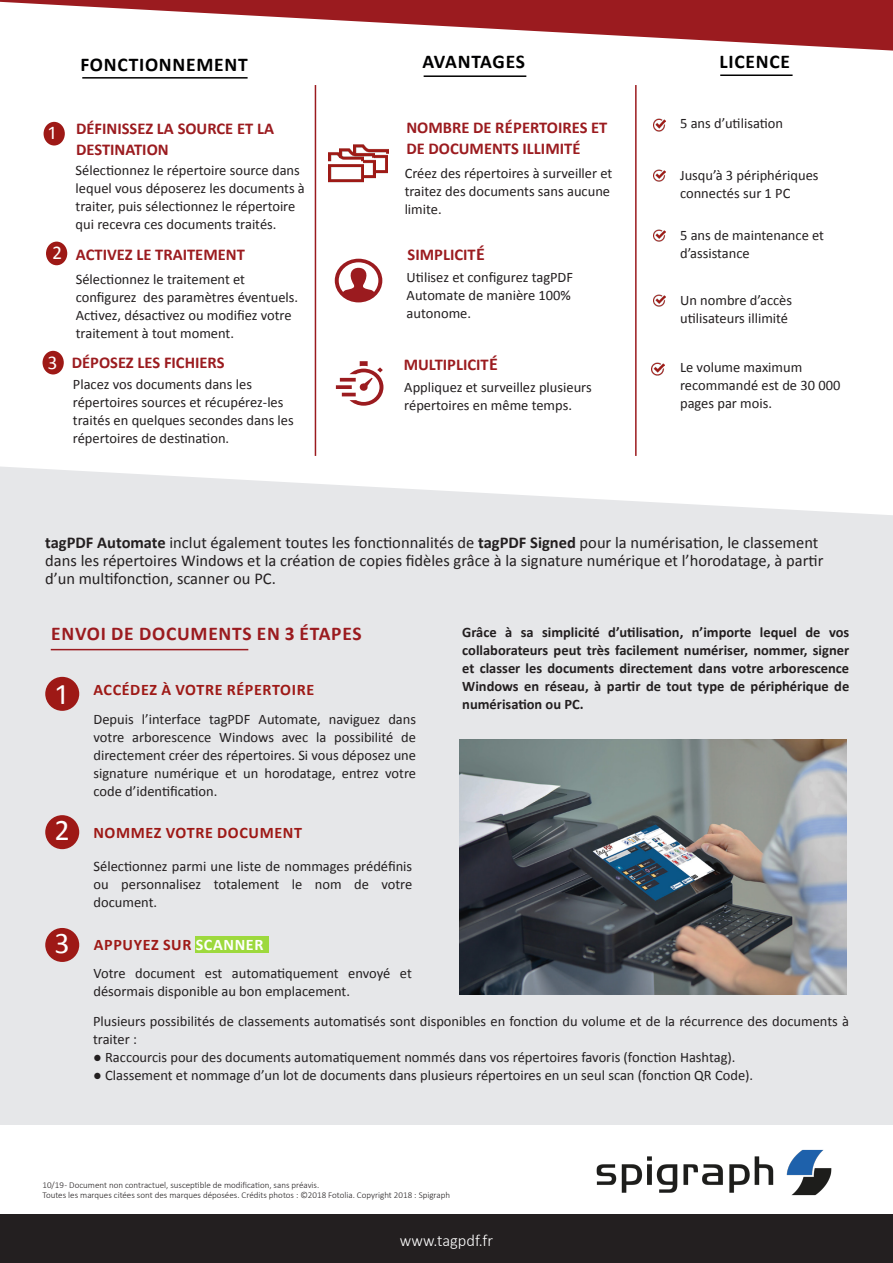
<style>
.page{position:relative;width:893px;height:1263px;background:#fff}
.page>*{position:absolute;margin:0;border:0;box-sizing:border-box;transform-origin:0 0}
.t1{font:30px "Calibri";color:#fff}
.t2{font:700 19.5px "Calibri";letter-spacing:.04em;color:#000001}
.t3{font:700 19.5px "Calibri";letter-spacing:.04em;color:#9b1b1f}
.t4{font:19.5px "Calibri";color:#fff}
.t5{font:16.5px/18px "Calibri";color:#231f20}
.t6{font:700 16.5px/21px "Calibri";color:#9b1b1f}
.t7{font:300 16.5px "Calibri";color:#fff}
.t8{font:700 16.05px "Calibri";letter-spacing:.04em;color:#9e1916}
.t9{font:14.4px/18px "Calibri";color:#231f20}
.t10{font:700 14.4px/18px "Calibri";color:#231f20;text-align:justify}
.t11{font:300 9px "Calibri";color:#231f20}
.s1{font-size:18px}
.s2{font-weight:700}
.s3{color:#fff}
</style>
<div class="page">
<div style="left:0;top:854px;width:893px;height:271px;background:#e6e7e9"></div>
<div style="left:0;top:1214px;width:893px;height:49px;background:#231f20"></div>
<svg style="left:0;top:466px;width:893px;height:388px;background:#e7e8ea"></svg>
<img style="left:596px;top:1149px;width:236px;height:47px">
<hr style="left:82px;top:77px;width:166px;height:2px;background:#000001">
<svg style="left:0;top:0;width:893px;height:51px;fill:#9b1b1f"></svg>
<hr style="left:424px;top:75px;width:102px;height:2px;background:#000001">
<hr style="left:720px;top:74px;width:73px;height:2px;background:#000">
<hr style="left:315px;top:85px;width:1px;height:371px;background:#9b1b1f">
<hr style="left:635px;top:85px;width:2px;height:371px;background:#9b1b1f">
<svg style="left:653px;top:119px;width:12px;height:12px"></svg>
<svg style="left:653px;top:169px;width:12px;height:13px"></svg>
<svg style="left:653px;top:230px;width:12px;height:12px"></svg>
<svg style="left:653px;top:294px;width:12px;height:12px"></svg>
<hr style="left:51px;top:649px;width:197px;height:1px;background:#9b1b1f">
<div style="left:45px;top:677px;width:34px;height:34px;background:#9e1916;border-radius:50%"></div>
<img style="left:460px;top:739px;width:386px;height:255px">
<svg style="left:652px;top:363px;width:12px;height:12px"></svg>
<div style="left:45px;top:815px;width:34px;height:34px;background:#9e1916;border-radius:50%"></div>
<div style="left:46px;top:242px;width:21px;height:23px;background:#9e1916;border-radius:50%"></div>
<div style="left:44px;top:122px;width:21px;height:24px;background:#9e1916;border-radius:50%"></div>
<div style="left:43px;top:351px;width:21px;height:23px;background:#9e1916;border-radius:50%"></div>
<div style="left:45px;top:928px;width:34px;height:34px;background:#9e1916;border-radius:50%"></div>
<div style="left:196px;top:937px;width:73px;height:16px;background:#9dd93d"></div>
<img style="left:328px;top:150px;width:36px;height:33px">
<img style="left:340px;top:146px;width:35px;height:12px">
<img style="left:354px;top:144px;width:35px;height:10px">
<img style="left:363px;top:158px;width:12px;height:23px">
<img style="left:375px;top:153px;width:13px;height:23px">
<svg style="left:335px;top:259px;width:47px;height:43px"></svg>
<svg style="left:336px;top:361px;width:47px;height:45px"></svg>
<p class="t2" style="left:80px;top:52px;width:169px">FONCTIONNEMENT</p>
<p class="t2" style="left:422px;top:50px;width:104px">AVANTAGES</p>
<p class="t2" style="left:720px;top:49px;width:72px">LICENCE</p>
<p class="t4" style="left:49px;top:120px;width:8px">1</p>
<p class="t6" style="left:76px;top:118px;width:199px">DÉFINISSEZ LA SOURCE ET LA<br>DESTINATION</p>
<p class="t6" style="left:406px;top:117px;width:203px">NOMBRE DE RÉPERTOIRES ET<br>DE DOCUMENTS ILLIMITÉ</p>
<p class="t9" style="left:680px;top:115px;width:104px">5 ans d’utilisation</p>
<p class="t9" style="left:76px;top:162px;width:231px">Sélectionnez le répertoire source dans lequel vous déposerez les documents à traiter, puis sélectionnez le répertoire qui recevra ces documents traités.</p>
<p class="t4" style="left:53px;top:240px;width:11px">2</p>
<p class="t6" style="left:76px;top:244px;width:170px">ACTIVEZ LE TRAITEMENT</p>
<p class="t9" style="left:76px;top:270px;width:224px">Sélectionnez le traitement et configurez des paramètres éventuels.<br>Activez, désactivez ou modifiez votre traitement à tout moment.</p>
<p class="t9" style="left:405px;top:164px;width:209px">Créez des répertoires à surveiller et traitez des documents sans aucune limite.</p>
<p class="t6" style="left:408px;top:244px;width:79px">SIMPLICIT<span class="s1">É</span></p>
<p class="t9" style="left:407px;top:269px;width:168px">Utilisez et configurez tagPDF<br>Automate de manière 100% autonome.</p>
<p class="t9" style="left:680px;top:166px;width:140px">Jusqu’à 3 périphériques connectés sur 1 PC</p>
<p class="t9" style="left:680px;top:227px;width:146px">5 ans de maintenance et d’assistance</p>
<p class="t9" style="left:680px;top:291px;width:114px">Un nombre d’accès utilisateurs illimité</p>
<p class="t4" style="left:48px;top:350px;width:11px">3</p>
<p class="t6" style="left:72px;top:352px;width:154px">DÉPOSEZ LES FICHIERS</p>
<p class="t9" style="left:73px;top:375px;width:222px">Placez vos documents dans les répertoires sources et récupérez-les traités en quelques secondes dans les répertoires de destination.</p>
<p class="t6" style="left:404px;top:354px;width:96px">MULTIPLICIT<span class="s1">É</span></p>
<p class="t9" style="left:404px;top:378px;width:189px">Appliquez et surveillez plusieurs répertoires en même temps.</p>
<p class="t9" style="left:680px;top:358px;width:162px">Le volume maximum recommandé est de 30 000 pages par mois.</p>
<p class="t5" style="left:45px;top:534px;width:780px"><span class="s2">tagPDF Automate</span> inclut également toutes les fonctionnalités de <span class="s2">tagPDF Signed</span> pour la numérisation, le classement dans les répertoires Windows et la création de copies fidèles grâce à la signature numérique et l’horodatage, à partir d’un multifonction, scanner ou PC.</p>
<p class="t3" style="left:51px;top:621px;width:312px">ENVOI DE DOCUMENTS EN 3 ÉTAPES</p>
<p class="t1" style="left:57px;top:675px;width:12px">1</p>
<p class="t1" style="left:55px;top:811px;width:16px">2</p>
<p class="t8" style="left:93px;top:679px;width:222px">ACCÉDEZ À VOTRE RÉPERTOIRE</p>
<p class="t9" style="left:93px;top:710px;width:324px;text-align:justify">Depuis l’interface tagPDF Automate, naviguez dans votre arborescence Windows avec la possibilité de directement créer des répertoires. Si vous déposez une signature numérique et un horodatage, entrez votre code d’identification.</p>
<p class="t8" style="left:93px;top:823px;width:210px">NOMMEZ VOTRE DOCUMENT</p>
<p class="t9" style="left:93px;top:857px;width:320px;text-align:justify">Sélectionnez parmi une liste de nommages prédéfinis ou personnalisez totalement le nom de votre document.</p>
<p class="t10" style="left:462px;top:623px;width:388px">Grâce à sa simplicité d’utilisation, n’importe lequel de vos collaborateurs peut très facilement numériser, nommer, signer et classer les documents directement dans votre arborescence Windows en réseau, à partir de tout type de périphérique de numérisation ou PC.</p>
<p class="t1" style="left:55px;top:924px;width:16px">3</p>
<p class="t8" style="left:94px;top:934px;width:171px">APPUYEZ SUR <span class="s3">SCANNER</span></p>
<p class="t9" style="left:93px;top:965px;width:320px">Votre document est automatiquement envoyé et désormais disponible au bon emplacement.</p>
<p class="t9" style="left:93px;top:1012px;width:757px">Plusieurs possibilités de classements automatisés sont disponibles en fonction du volume et de la récurrence des documents à traiter :</p>
<p class="t9" style="left:93px;top:1048px;width:644px">● Raccourcis pour des documents automatiquement nommés dans vos répertoires favoris (fonction Hashtag).</p>
<p class="t9" style="left:93px;top:1066px;width:662px">● Classement et nommage d’un lot de documents dans plusieurs répertoires en un seul scan (fonction QR Code).</p>
<p class="t11" style="left:43px;top:1179px;width:278px">10/19 - Document non contractuel, susceptible de modification, sans préavis.</p>
<p class="t11" style="left:43px;top:1190px;width:409px">Toutes les marques citées sont des marques déposées. Crédits photos : ©2018 Fotolia. Copyright 2018 : Spigraph</p>
<p class="t7" style="left:400px;top:1230px;width:95px">www.tagpdf.fr</p>
</div>
